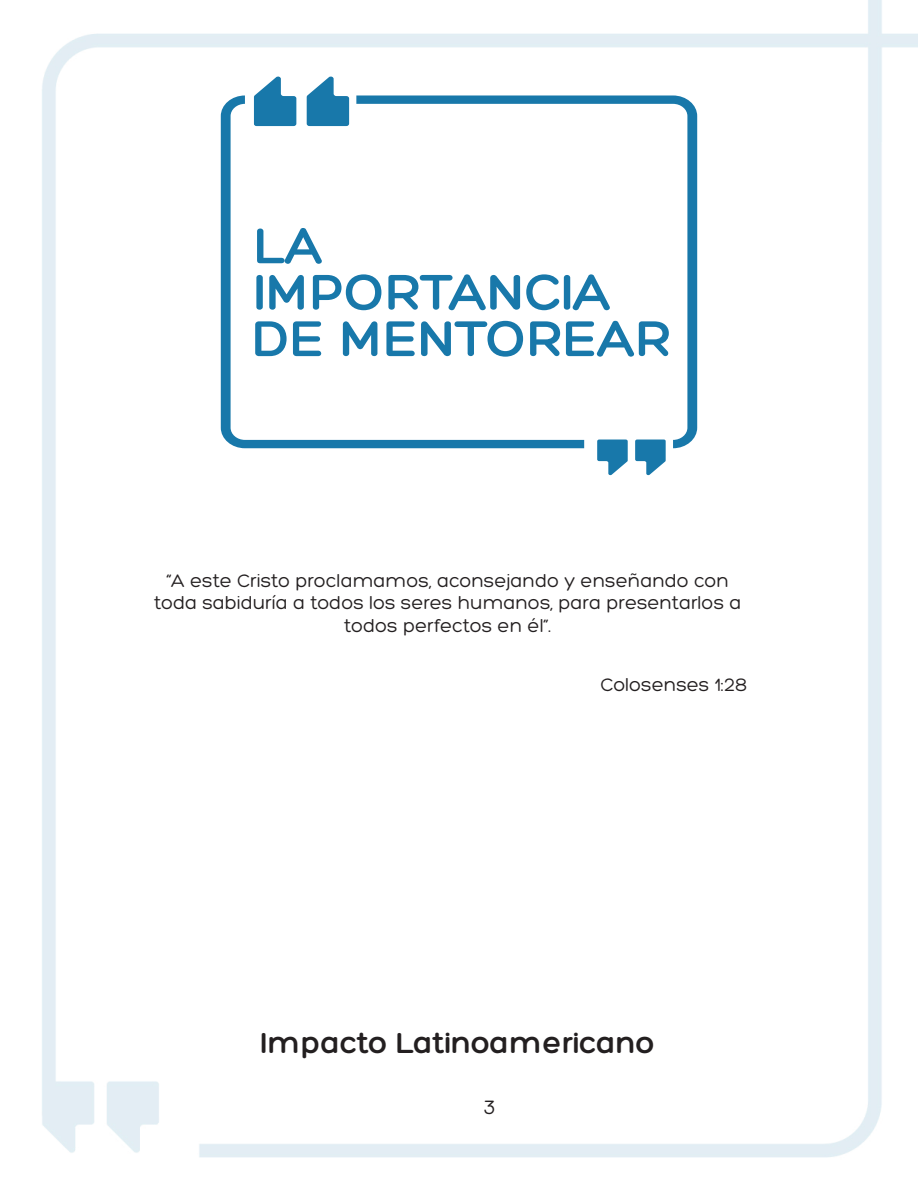
<style>
.page{position:relative;width:918px;height:1188px;background:#fff}
.page>*{position:absolute;margin:0;border:0;box-sizing:border-box;transform-origin:0 0}
.t1{font:700 54.6px/46.5px "Hero";color:#1878aa}
.t2{font:700 31.5px "Hero";color:#231f20}
.t3{font:21px "Hero";color:#231f20}
.t4{font:19.5px/22.4px "Hero";color:#231f20;text-align:center}
</style>
<div class="page">
<img style="left:42px;top:0;width:876px;height:1158px">
<svg style="left:254px;top:76px;width:42px;height:19px"></svg>
<svg style="left:307px;top:76px;width:42px;height:19px"></svg>
<svg style="left:635px;top:448px;width:31px;height:28px"></svg>
<svg style="left:597px;top:448px;width:31px;height:28px"></svg>
<svg style="left:221px;top:95px;width:135px;height:353px"></svg>
<svg style="left:356px;top:95px;width:341px;height:353px"></svg>
<h1 class="t1" style="left:254px;top:225px;width:419px">LA<br>IMPORTANCIA<br>DE MENTOREAR</h1>
<p class="t4" style="left:154px;top:570px;width:589px">“A este Cristo proclamamos, aconsejando y enseñando con toda sabiduría a todos los seres humanos, para presentarlos a todos perfectos en él”.</p>
<p class="t4" style="left:601px;top:673px;width:148px">Colosenses 1:28</p>
<h2 class="t2" style="left:261px;top:1026px;width:395px">Impacto Latinoamericano</h2>
<p class="t3" style="left:484px;top:1094px;width:13px">3</p>
</div>
